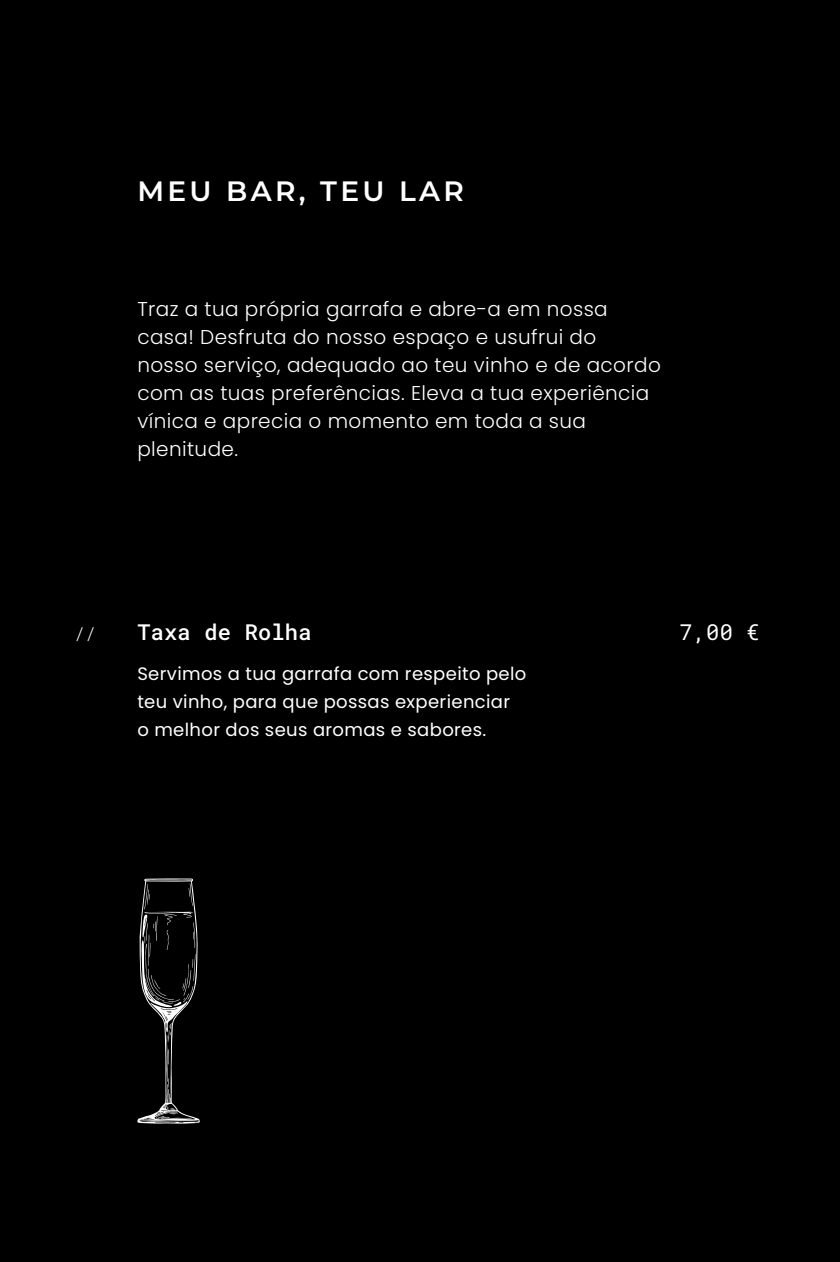
<style>
.page{position:relative;width:840px;height:1262px;background:#000}
.page>*{position:absolute;margin:0;border:0;box-sizing:border-box;transform-origin:0 0}
.t1{font:100 28px "Montserrat";letter-spacing:.12em;color:#fff}
.t2{font:22px "Roboto Mono";letter-spacing:.01em;color:#fff}
.t3{font:300 20px/28px "Poppins";letter-spacing:.02em;color:#fff}
.t4{font:18px/28px "Poppins";letter-spacing:.02em;color:#fff}
.t5{font:18px "Roboto Mono";color:#fff}
</style>
<div class="page">
<svg style="left:137px;top:878px;width:63px;height:246px"></svg>
<h1 class="t1" style="left:137px;top:173px;width:328px">MEU BAR, TEU LAR</h1>
<p class="t3" style="left:137px;top:295px;width:525px">Traz a tua própria garrafa e abre-a em nossa casa! Desfruta do nosso espaço e usufrui do nosso serviço, adequado ao teu vinho e de acordo com as tuas preferências. Eleva a tua experiência vínica e aprecia o momento em toda a sua plenitude.</p>
<p class="t5" style="left:74px;top:621px;width:23px">//</p>
<p class="t2" style="left:137px;top:616px;width:176px">Taxa de Rolha</p>
<p class="t2" style="left:679px;top:616px;width:82px">7,00 €</p>
<p class="t4" style="left:137px;top:659px;width:391px">Servimos a tua garrafa com respeito pelo teu vinho, para que possas experienciar<br>o melhor dos seus aromas e sabores.</p>
</div>
